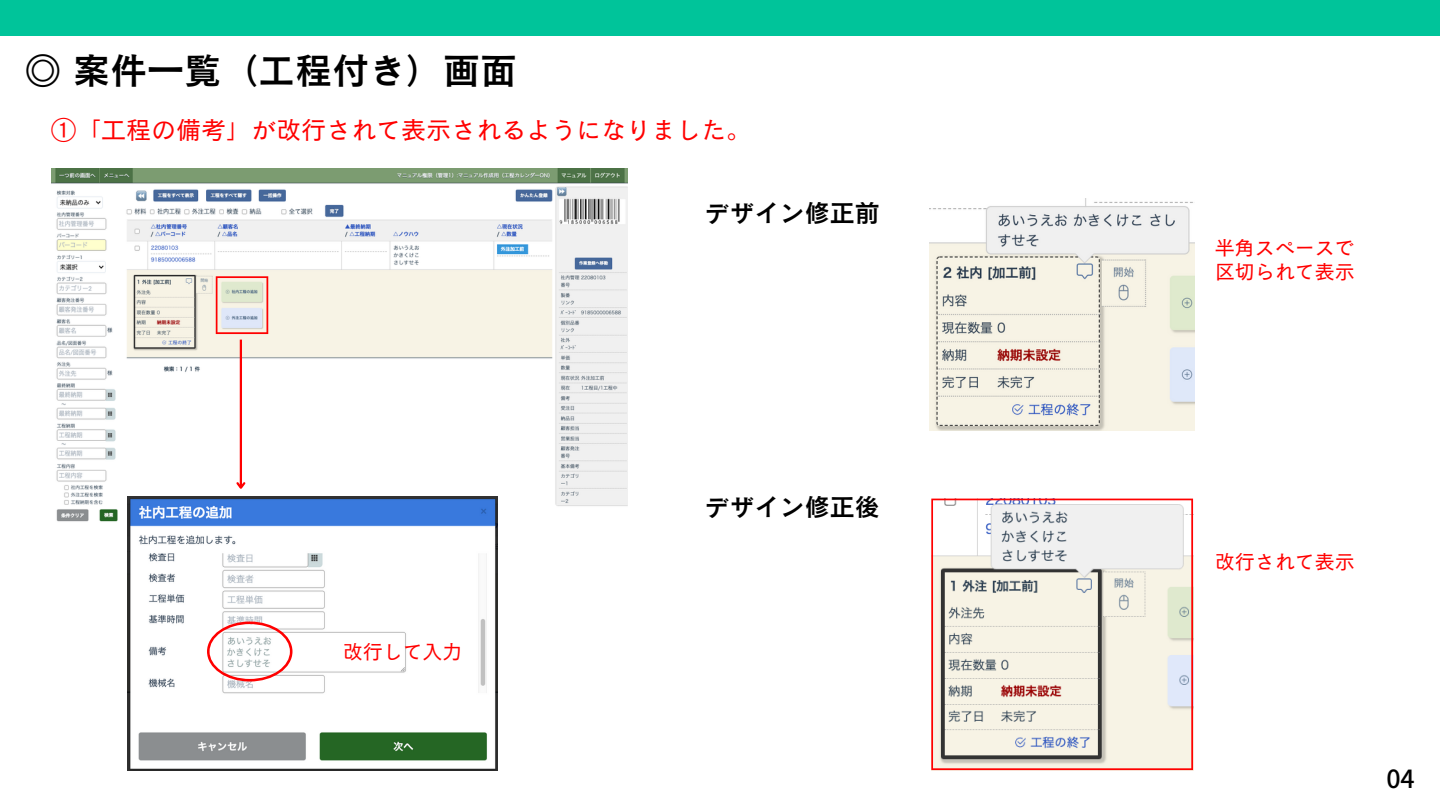
<style>
.page{position:relative;width:1440px;height:810px;background:#fff}
.page>*{position:absolute;margin:0;border:0;box-sizing:border-box;transform-origin:0 0}
.t1{font:37px "Canva Cezanne Pro N DB";color:#000}
.t2{font:25px "Canva Cezanne Pro N M";color:#f00}
.t3{font:25px "Canva Cezanne Pro N DB";color:#000}
.t4{font:500 25px "Noto Sans JP";color:#000}
.t5{font:20px/24px "Canva Cezanne Pro N M";color:#f00}
</style>
<div class="page">
<div style="left:0;top:0;width:1440px;height:35px;background:#00c49a"></div>
<img style="left:929px;top:198px;width:266px;height:233px">
<svg style="left:931px;top:499px;width:262px;height:271px;fill:#f7f3e5"></svg>
<img style="left:51px;top:168px;width:576px;height:354px">
<img style="left:127px;top:496px;width:371px;height:274px">
<svg style="left:207px;top:622px;width:86px;height:60px"></svg>
<hr style="left:240px;top:340px;width:2px;height:148px;background:#f00">
<svg style="left:234px;top:480px;width:13px;height:11px"></svg>
<svg style="left:216px;top:276px;width:52px;height:58px;background:#e4cbc5"></svg>
<h1 class="t1" style="left:25px;top:51px;width:490px">◎ 案件一覧（工程付き）画面</h1>
<p class="t2" style="left:51px;top:117px;width:701px">①「工程の備考」が改行されて表示されるようになりました。</p>
<p class="t3" style="left:705px;top:200px;width:176px">デザイン修正前</p>
<p class="t5" style="left:343px;top:639px;width:118px">改行して入力</p>
<p class="t3" style="left:705px;top:494px;width:176px">デザイン修正後</p>
<p class="t5" style="left:1215px;top:235px;width:141px">半角スペースで区切られて表示</p>
<p class="t5" style="left:1215px;top:549px;width:139px">改行されて表示</p>
<p class="t4" style="left:1386px;top:759px;width:30px">04</p>
</div>
